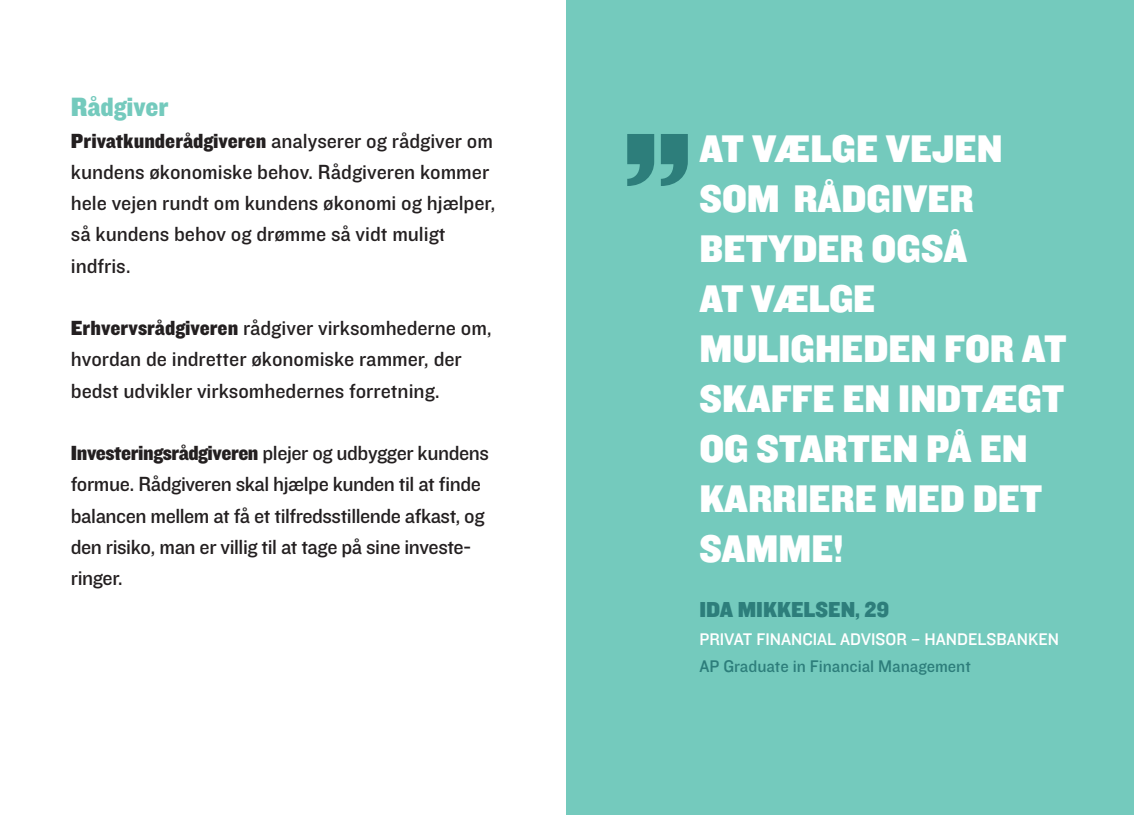
<style>
.page{position:relative;width:1134px;height:815px;background:#fff}
.page>*{position:absolute;margin:0;border:0;box-sizing:border-box;transform-origin:0 0}
.MR_2{font:40px/50px "Knockout 71 Full Middlewt";color:#fff}
.MR_bog{font:27.5px "Knockout 71 Full Middlewt";color:#74cabd}
.MR_2-2{font:22.5px "Knockout 71 Full Middlewt";color:#2d7e7b}
.Bread{font:21.25px/31.2px "Knockout 31 Junior Middlewt";color:#231f20}
.Bread-2{font:21.25px/31.2px "Knockout 31 Junior Middlewt";letter-spacing:-.02em;color:#231f20}
.MR_2-3{font:17.5px "Knockout 31 Junior Middlewt";color:#fff}
.MR_2-4{font:17.5px "Knockout 31 Junior Middlewt";color:#2d7e7b}
.s1{font-family:"Knockout 71 Full Middlewt"}
</style>
<div class="page">
<div style="left:567px;top:0;width:567px;height:815px;background:#74cabd"></div>
<svg style="left:627px;top:134px;width:61px;height:52px"></svg>
<p class="MR_bog" style="left:71px;top:89px;width:99px">Rådgiver</p>
<p class="Bread" style="left:71px;top:124px;width:426px"><span class="s1">Privatkunderådgiveren</span> analyserer og rådgiver om kundens økonomiske behov. Rådgiveren kommer hele vejen rundt om kundens økonomi og hjælper, så kundens behov og drømme så vidt muligt indfris.</p>
<p class="Bread" style="left:71px;top:311px;width:423px"><span class="s1">Erhvervsrådgiveren</span> rådgiver virksomhederne om, hvordan de indretter økonomiske rammer, der bedst udvikler virksomhedernes forretning.</p>
<p class="Bread-2" style="left:71px;top:436px;width:419px"><span class="s1">Investeringsrådgiveren</span> plejer og udbygger kundens formue. Rådgiveren skal hjælpe kunden til at finde balancen mellem at få et tilfredsstillende afkast, og den risiko, man er villig til at tage på sine investe&shy;ringer.</p>
<p class="MR_2" style="left:699px;top:123px;width:369px">AT VÆLGE VEJEN<br>SOM RÅDGIVER<br>BETYDER OGSÅ<br>AT VÆLGE<br>MULIGHEDEN FOR AT<br>SKAFFE EN INDTÆGT<br>OG STARTEN PÅ EN<br>KARRIERE MED DET<br>SAMME!</p>
<p class="MR_2-2" style="left:699px;top:595px;width:192px">IDA MIKKELSEN, 29</p>
<p class="MR_2-3" style="left:699px;top:627px;width:361px">PRIVAT FINANCIAL ADVISOR – HANDELSBANKEN</p>
<p class="MR_2-4" style="left:699px;top:655px;width:273px">AP Graduate in Financial Management</p>
</div>
